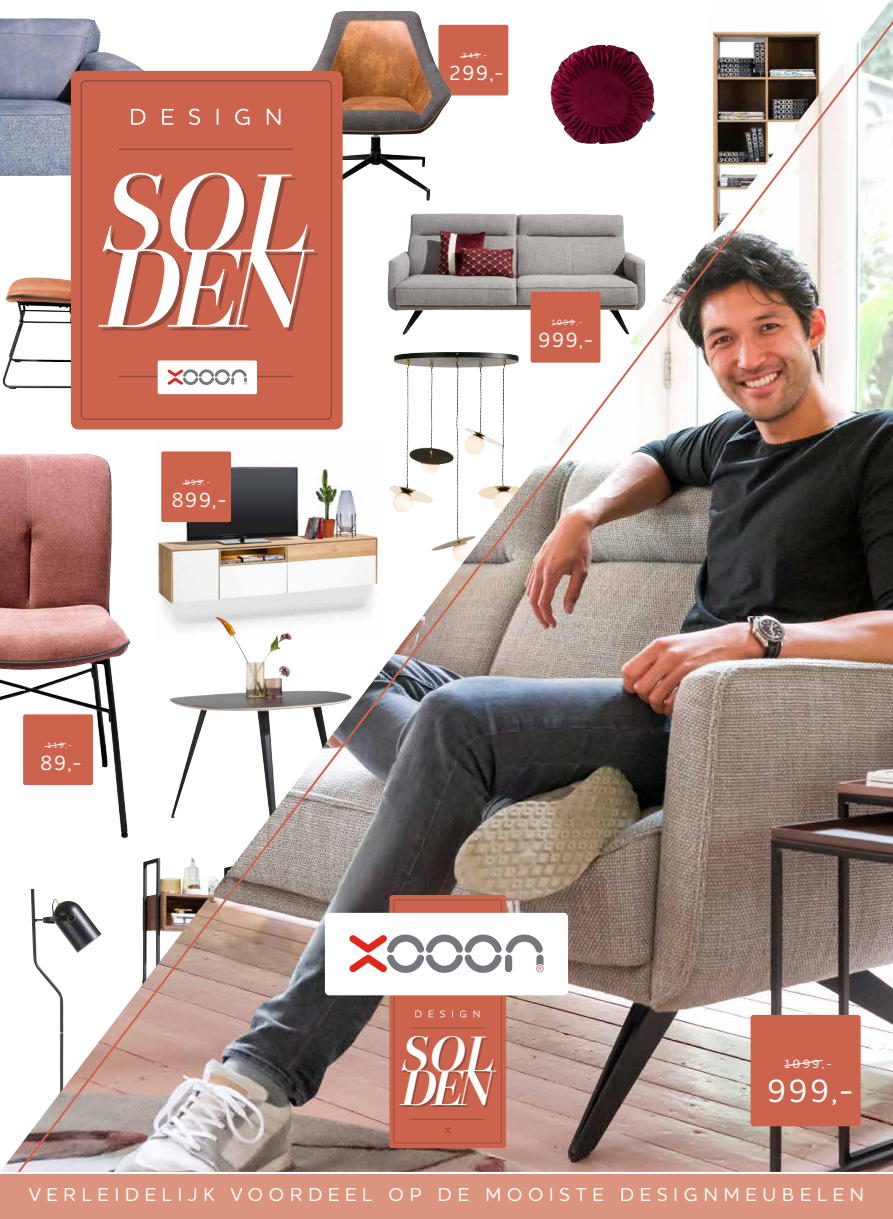
<style>
.page{position:relative;width:893px;height:1219px;background:#fff}
.page>*{position:absolute;margin:0;border:0;box-sizing:border-box;transform-origin:0 0}
.t1{font:italic 500 109.9px "Didonesque";letter-spacing:-.04em;color:#fff}
.t2{font:italic 500 49.1px "Didonesque";letter-spacing:-.04em;color:#fff}
.t3{font:500 32.8px "Houschka Rounded";color:#fff}
.t4{font:500 20.8px "Houschka Rounded";letter-spacing:.055em;color:#fff}
.t5{font:500 19px "Houschka Rounded";letter-spacing:.305em;color:#fff}
.t6{font:500 12.2px "Houschka Rounded";color:#fff}
.t7{font:500 7.7px "Houschka Rounded";letter-spacing:.19em;color:#fff}
</style>
<div class="page">
<img style="left:0;top:1px;width:893px;height:1171px">
<div style="left:0;top:1174px;width:893px;height:45px;background:#db947d"></div>
<img style="left:387px;top:213px;width:63px;height:122px">
<img style="left:0;top:454px;width:130px;height:384px">
<svg style="left:389px;top:895px;width:117px;height:253px;background:#c6634d"></svg>
<div style="left:394px;top:900px;width:107px;height:243px;background:#cc644d;border-radius:2px"></div>
<div style="left:394px;top:900px;width:108px;height:243px;border:1px solid #954a3e;border-radius:2px"></div>
<svg style="left:415px;top:1010px;width:64px;height:7px"></svg>
<svg style="left:444px;top:1127px;width:7px;height:6px"></svg>
<hr style="left:410px;top:1027px;width:75px;height:1px;background:#954a3e">
<hr style="left:410px;top:1119px;width:75px;height:1px;background:#954a3e">
<div style="left:325px;top:913px;width:243px;height:82px;background:#fff;border-radius:4px"></div>
<svg style="left:349px;top:934px;width:195px;height:39px"></svg>
<div style="left:505px;top:955px;width:7px;height:17px;background:#74777b;border-radius:4px"></div>
<div style="left:751px;top:1015px;width:110px;height:111px;background:#cc644d;border-radius:3px"></div>
<svg style="left:784px;top:1059px;width:39px;height:8px"></svg>
<div style="left:531px;top:292px;width:69px;height:71px;background:#cc644d;border-radius:2px"></div>
<svg style="left:552px;top:320px;width:24px;height:5px"></svg>
<div style="left:71px;top:71px;width:272px;height:358px;background:#cc644d;border-radius:8px"></div>
<div style="left:81px;top:80px;width:251px;height:340px;border:1px solid #954a3e;border-radius:4px"></div>
<svg style="left:131px;top:109px;width:149px;height:16px"></svg>
<hr style="left:119px;top:149px;width:174px;height:1px;background:#954a3e">
<hr style="left:119px;top:376px;width:174px;height:1px;background:#954a3e">
<div style="left:158px;top:360px;width:99px;height:34px;background:#fff;border-radius:2px"></div>
<svg style="left:167px;top:369px;width:80px;height:16px"></svg>
<h1 class="t1" style="left:102px;top:154px;width:211px">SOL</h1>
<h1 class="t1" style="left:102px;top:229px;width:205px">DEN</h1>
<p class="t7" style="left:185px;top:477px;width:27px">999,-</p>
<p class="t4" style="left:171px;top:486px;width:57px">899,-</p>
<p class="t7" style="left:47px;top:740px;width:26px">119,-</p>
<p class="t4" style="left:40px;top:749px;width:44px">89,-</p>
<p class="t7" style="left:462px;top:51px;width:27px">349,-</p>
<p class="t4" style="left:449px;top:59px;width:57px">299,-</p>
<p class="t7" style="left:551px;top:318px;width:33px">1099,-</p>
<p class="t4" style="left:538px;top:327px;width:57px">999,-</p>
<h2 class="t2" style="left:402px;top:1028px;width:95px">SOL</h2>
<h2 class="t2" style="left:401px;top:1061px;width:93px">DEN</h2>
<p class="t6" style="left:784px;top:1055px;width:50px">1099,-</p>
<h3 class="t3" style="left:767px;top:1069px;width:89px">999,-</h3>
<p class="t5" style="left:29px;top:1182px;width:836px">VERLEIDELIJK VOORDEEL OP DE MOOISTE DESIGNMEUBELEN</p>
</div>
